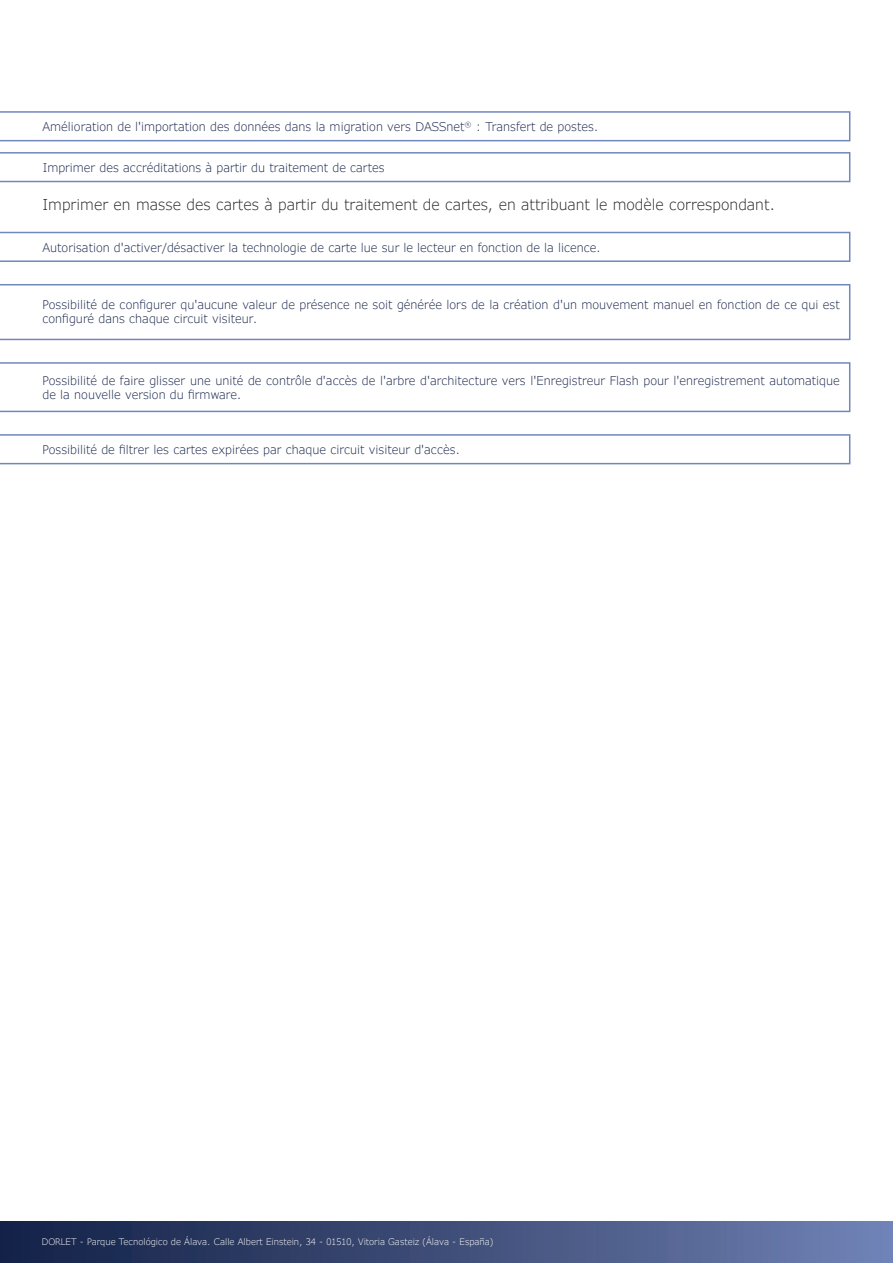
<style>
.page{position:relative;width:893px;height:1263px;background:#fff}
.page>*{position:absolute;margin:0;border:0;box-sizing:border-box;transform-origin:0 0}
.t1{font:300 15px "Verdana Pro";color:#231f20}
.t2{font:300 12px/14.4px "Verdana Pro";color:#132148}
.t3{font:300 9px "Verdana Pro";color:#fff}
</style>
<div class="page">
<div style="left:0;top:1221px;width:893px;height:42px;background:linear-gradient(to right,#111f43,#6f80b3)"></div>
<svg style="left:0;top:111px;width:850px;height:30px"></svg>
<svg style="left:0;top:232px;width:850px;height:30px"></svg>
<svg style="left:0;top:284px;width:850px;height:56px"></svg>
<svg style="left:0;top:362px;width:850px;height:50px"></svg>
<svg style="left:0;top:434px;width:850px;height:30px"></svg>
<svg style="left:0;top:152px;width:850px;height:30px"></svg>
<p class="t2" style="left:43px;top:120px;width:557px">Amélioration de l'importation des données dans la migration vers DASSnet<sup>®</sup> : Transfert de postes.</p>
<p class="t2" style="left:43px;top:160px;width:343px">Imprimer des accréditations à partir du traitement de cartes</p>
<p class="t1" style="left:43px;top:194px;width:734px">Imprimer en masse des cartes à partir du traitement de cartes, en attribuant le modèle correspondant.</p>
<p class="t2" style="left:43px;top:240px;width:560px">Autorisation d'activer/désactiver la technologie de carte lue sur le lecteur en fonction de la licence.</p>
<p class="t2" style="left:43px;top:297px;width:799px">Possibilité de configurer qu'aucune valeur de présence ne soit générée lors de la création d'un mouvement manuel en fonction de ce qui est configuré dans chaque circuit visiteur.</p>
<p class="t2" style="left:43px;top:373px;width:799px">Possibilité de faire glisser une unité de contrôle d'accès de l'arbre d'architecture vers l'Enregistreur Flash pour l'enregistrement automatique de la nouvelle version du firmware.</p>
<p class="t2" style="left:43px;top:443px;width:419px">Possibilité de filtrer les cartes expirées par chaque circuit visiteur d'accès.</p>
<p class="t3" style="left:42px;top:1236px;width:453px">DORLET - Parque Tecnológico de Álava. Calle Albert Einstein, 34 - 01510, Vitoria Gasteiz (Álava - España)</p>
</div>
